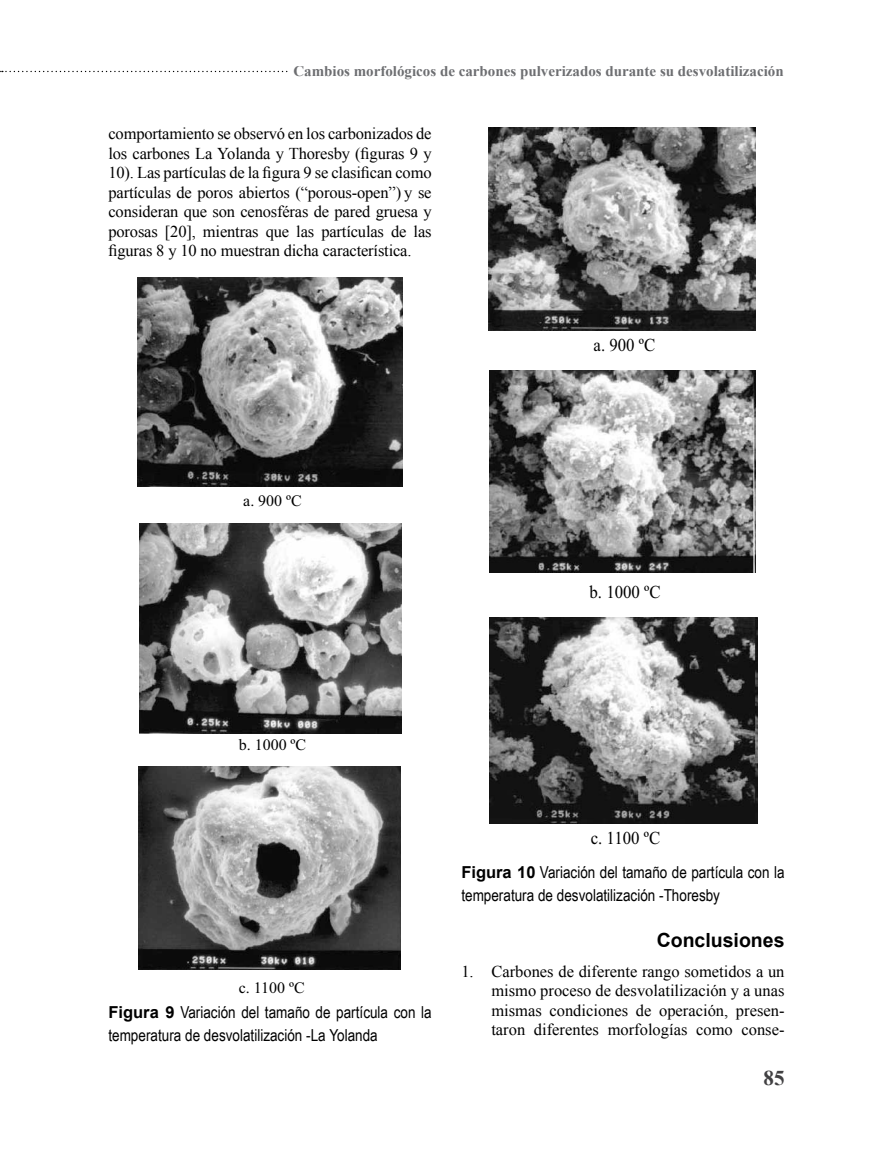
<style>
.page{position:relative;width:893px;height:1170px;background:#fff}
.page>*{position:absolute;margin:0;border:0;box-sizing:border-box;transform-origin:0 0}
.t1{font:700 21px "Times New Roman";color:#414042}
.t2{font:700 19.5px "Arial";color:#000}
.t3{font:18.15px "Times New Roman";color:#000;scale:.92 1}
.t4{font:16.5px/19.5px "Times New Roman";letter-spacing:-.005em;color:#000;text-align:justify}
.t5{font:16.5px/22.5px "Arial Narrow";color:#000}
.t6{font:15.9px "Times New Roman";color:#000}
.t7{font:700 15px "Times New Roman";color:#6d6e71}
.s1{font-family:"Arial";font-weight:700}
</style>
<div class="page">
<svg style="left:0;top:71px;width:288px;height:1px"></svg>
<img style="left:138px;top:278px;width:265px;height:208px">
<img style="left:139px;top:523px;width:262px;height:210px">
<img style="left:138px;top:766px;width:263px;height:203px">
<img style="left:488px;top:128px;width:268px;height:203px">
<img style="left:489px;top:370px;width:267px;height:203px">
<img style="left:489px;top:618px;width:268px;height:205px">
<p class="t7" style="left:293px;top:61px;width:492px">Cambios morfológicos de carbones pulverizados durante su desvolatilización</p>
<p class="t4" style="left:108px;top:123px;width:325px">comportamiento se observó en los carbonizados de los carbones La Yolanda y Thoresby (figuras 9 y 10). Las partículas de la figura 9 se clasifican como partículas de poros abiertos (“porous-open”) y se consideran que son cenosféras de pared gruesa y porosas [20], mientras que las partículas de las figuras 8 y 10 no muestran dicha característica.</p>
<p class="t3" style="left:594px;top:334px;width:69px">a. 900 ºC</p>
<p class="t6" style="left:243px;top:491px;width:60px">a. 900 ºC</p>
<p class="t3" style="left:590px;top:580px;width:79px">b. 1000 ºC</p>
<p class="t6" style="left:239px;top:735px;width:69px">b. 1000 ºC</p>
<p class="t6" style="left:239px;top:978px;width:67px">c. 1100 ºC</p>
<p class="t5" style="left:108px;top:1000px;width:325px"><span class="s1">Figura 9</span> Variación del tamaño de partícula con la temperatura de desvolatilización -La Yolanda</p>
<p class="t3" style="left:591px;top:826px;width:77px">c. 1100 ºC</p>
<p class="t5" style="left:461px;top:860px;width:325px"><span class="s1">Figura 10</span> Variación del tamaño de partícula con la temperatura de desvolatilización -Thoresby</p>
<p class="t2" style="left:657px;top:926px;width:129px">Conclusiones</p>
<p class="t4" style="left:491px;top:961px;width:295px;text-indent:-30px">1. Carbones de diferente rango sometidos a un mismo proceso de desvolatilización y a unas mismas condiciones de operación, presen&shy;taron diferentes morfologías como conse-</p>
<p class="t1" style="left:763px;top:1063px;width:22px">85</p>
</div>
